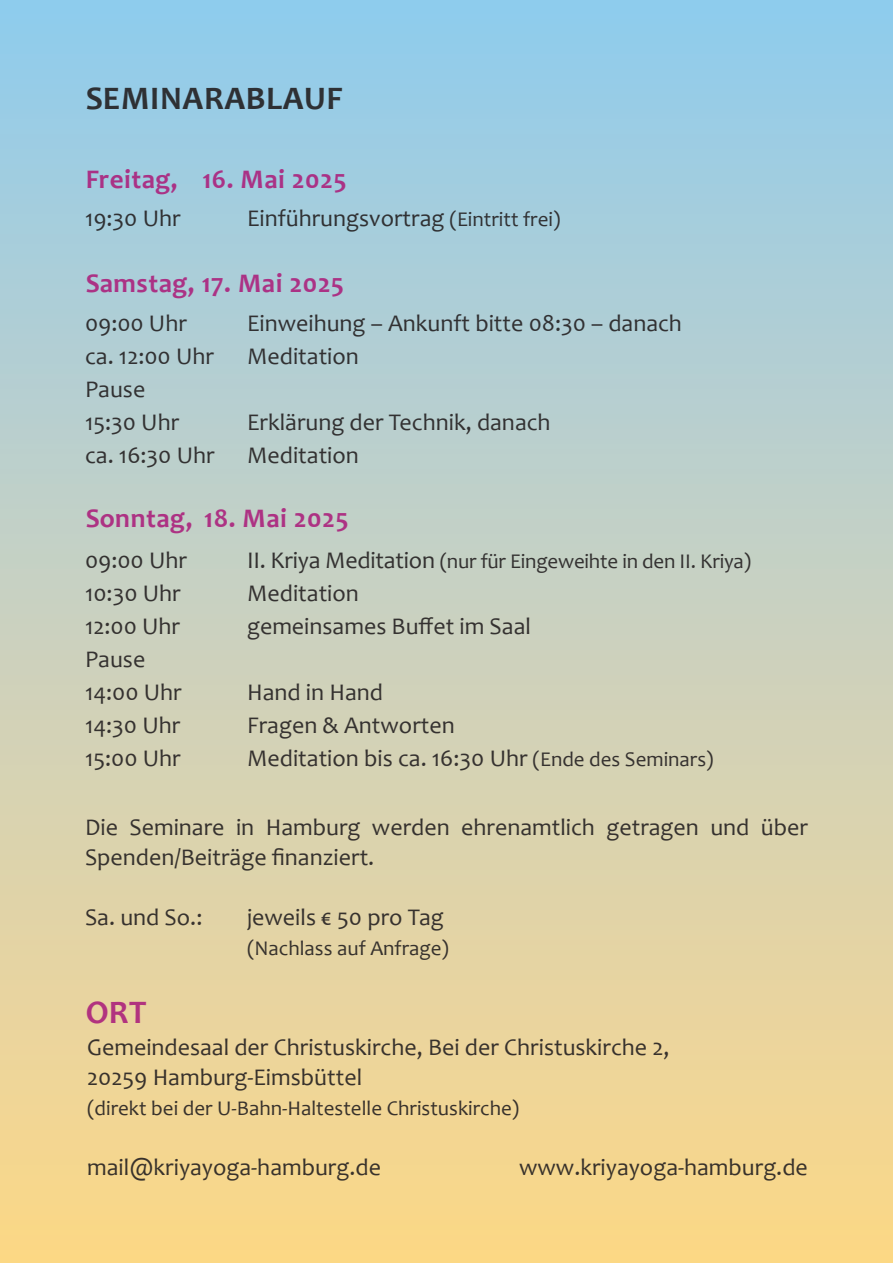
<style>
.page{position:relative;width:893px;height:1263px;background:#fff}
.page>*{position:absolute;margin:0;border:0;box-sizing:border-box;transform-origin:0 0}
.t1{font:700 33px "Candara";letter-spacing:.02em;color:#231f20}
.t2{font:700 33px "Candara";color:#ab217c}
.t3{font:700 27px "Candara";letter-spacing:.02em;color:#ab217c}
.t4{font:24px/33px "Candara";color:#231f20}
.t5{font:21px "Candara";color:#231f20}
.s1{font-size:21px}
.s2{font-size:24px}
</style>
<div class="page">
<div style="left:0;top:0;width:893px;height:1263px;background:linear-gradient(to bottom,#92cbf0,#ffd78a)"></div>
<h1 class="t1" style="left:85px;top:78px;width:259px">SEMINARABLAUF</h1>
<p class="t3" style="left:85px;top:162px;width:263px">Freitag, 16. Mai 2025</p>
<p class="t4" style="left:85px;top:202px;width:97px">19:30 Uhr</p>
<p class="t4" style="left:247px;top:202px;width:315px">Einführungsvortrag <span class="s1">(Eintritt frei)</span></p>
<p class="t3" style="left:85px;top:267px;width:261px">Samstag, 17. Mai 2025</p>
<p class="t4" style="left:85px;top:307px;width:103px">09:00 Uhr</p>
<p class="t4" style="left:247px;top:307px;width:436px">Einweihung – Ankunft bitte 08:30 – danach</p>
<p class="t4" style="left:85px;top:340px;width:130px">ca. 12:00 Uhr</p>
<p class="t4" style="left:247px;top:340px;width:113px">Meditation</p>
<p class="t4" style="left:85px;top:373px;width:96px">Pause<br>15:30 Uhr</p>
<p class="t4" style="left:247px;top:406px;width:305px">Erklärung der Technik, danach</p>
<p class="t4" style="left:85px;top:439px;width:131px">ca. 16:30 Uhr</p>
<p class="t4" style="left:247px;top:439px;width:113px">Meditation</p>
<p class="t3" style="left:85px;top:502px;width:265px">Sonntag, 18. Mai 2025</p>
<p class="t4" style="left:85px;top:544px;width:103px">09:00 Uhr</p>
<p class="t5" style="left:247px;top:549px;width:506px"><span class="s2">II. Kriya Meditation</span> (nur für Eingeweihte in den II. Kriya)</p>
<p class="t4" style="left:85px;top:577px;width:97px">10:30 Uhr</p>
<p class="t4" style="left:247px;top:577px;width:113px">Meditation</p>
<p class="t4" style="left:85px;top:610px;width:96px">12:00 Uhr</p>
<p class="t4" style="left:247px;top:610px;width:285px">gemeinsames Buffet im Saal</p>
<p class="t4" style="left:85px;top:643px;width:98px">Pause<br>14:00 Uhr</p>
<p class="t4" style="left:247px;top:676px;width:137px">Hand in Hand</p>
<p class="t4" style="left:85px;top:709px;width:97px">14:30 Uhr</p>
<p class="t4" style="left:247px;top:709px;width:209px">Fragen &amp; Antworten</p>
<p class="t4" style="left:85px;top:742px;width:97px">15:00 Uhr</p>
<p class="t4" style="left:247px;top:742px;width:468px">Meditation bis ca. 16:30 Uhr <span class="s1">(Ende des Seminars)</span></p>
<p class="t4" style="left:85px;top:812px;width:724px;line-height:30px">Die Seminare in Hamburg werden ehrenamtlich getragen und über<br>Spenden/Beiträge finanziert.</p>
<p class="t4" style="left:85px;top:901px;width:119px">Sa. und So.:</p>
<p class="t4" style="left:247px;top:901px;width:198px">jeweils € 50 pro Tag</p>
<p class="t5" style="left:247px;top:935px;width:203px">(Nachlass auf Anfrage)</p>
<h1 class="t2" style="left:85px;top:993px;width:63px">ORT</h1>
<p class="t4" style="left:87px;top:1032px;width:584px;line-height:30px">Gemeindesaal der Christuskirche, Bei der Christuskirche 2,<br>20259 Hamburg-Eimsbüttel</p>
<p class="t5" style="left:87px;top:1095px;width:434px">(direkt bei der U-Bahn-Haltestelle Christuskirche)</p>
<p class="t4" style="left:87px;top:1151px;width:295px">mail@kriyayoga-hamburg.de</p>
<p class="t4" style="left:519px;top:1151px;width:290px">www.kriyayoga-hamburg.de</p>
</div>
